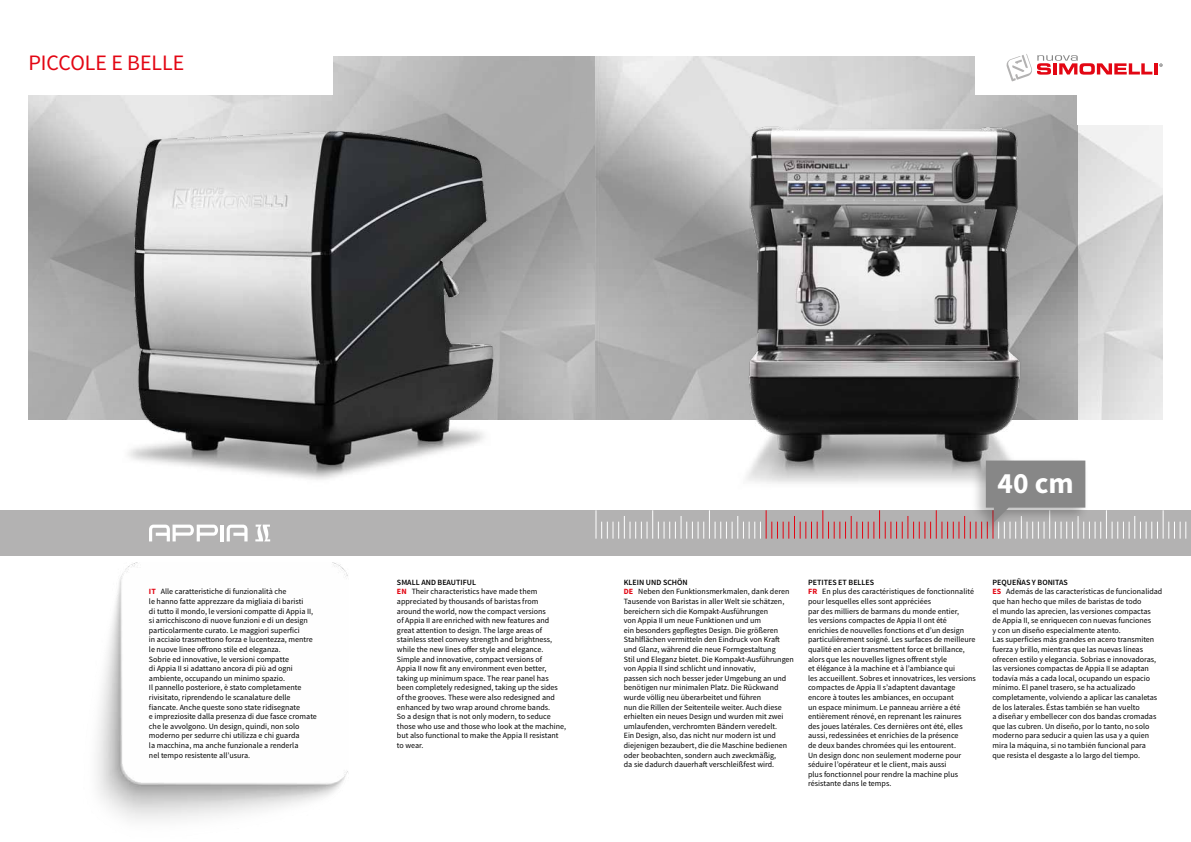
<style>
.page{position:relative;width:1191px;height:842px;background:#fff}
.page>*{position:absolute;margin:0;border:0;box-sizing:border-box;transform-origin:0 0}
.t1{font:700 29.5px "Source Sans Pro";color:#fff}
.t2{font:22px "Source Sans Pro";color:#e30613}
.t3{font:8px/9.6px "Source Sans Pro";color:#000}
.s1{font-weight:700;color:#e30613}
.s2{font-weight:600}
</style>
<div class="page">
<div style="left:0;top:510px;width:1190px;height:46px;background:#b3b2b2"></div>
<img style="left:97px;top:562px;width:251px;height:258px">
<img style="left:28px;top:57px;width:1134px;height:363px">
<img style="left:595px;top:57px;width:482px;height:363px">
<img style="left:89px;top:108px;width:446px;height:372px">
<div style="left:0;top:41px;width:332px;height:54px;background:#fff"></div>
<img style="left:692px;top:105px;width:360px;height:356px">
<div style="left:975px;top:41px;width:215px;height:54px;background:#fff"></div>
<div style="left:1077px;top:71px;width:113px;height:54px;background:#fff"></div>
<svg style="left:1006px;top:54px;width:156px;height:27px"></svg>
<svg style="left:255px;top:525px;width:15px;height:16px"></svg>
<svg style="left:149px;top:525px;width:69px;height:16px"></svg>
<hr style="left:221px;top:525px;width:3px;height:16px;background:#fff">
<svg style="left:227px;top:525px;width:20px;height:16px"></svg>
<div style="left:970px;top:457px;width:118px;height:79px;background:#000;opacity:.25"></div>
<svg style="left:595px;top:461px;width:591px;height:78px"></svg>
<h2 class="t2" style="left:28px;top:49px;width:157px">PICCOLE E BELLE</h2>
<h1 class="t1" style="left:997px;top:464px;width:78px">40 cm</h1>
<p class="t3" style="left:149px;top:587px;width:169px"><span class="s1">IT</span> Alle caratteristiche di funzionalità che<br>le hanno fatte apprezzare da migliaia di baristi<br>di tutto il mondo, le versioni compatte di Appia II, si arricchiscono di nuove funzioni e di un design particolarmente curato. Le maggiori superfici<br>in acciaio trasmettono forza e lucentezza, mentre le nuove linee offrono stile ed eleganza.<br>Sobrie ed innovative, le versioni compatte<br>di Appia II si adattano ancora di più ad ogni ambiente, occupando un minimo spazio.<br>Il pannello posteriore, è stato completamente rivisitato, riprendendo le scanalature delle fiancate. Anche queste sono state ridisegnate<br>e impreziosite dalla presenza di due fasce cromate che le avvolgono. Un design, quindi, non solo moderno per sedurre chi utilizza e chi guarda<br>la macchina, ma anche funzionale a renderla<br>nel tempo resistente all’usura.</p>
<p class="t3" style="left:397px;top:577px;width:171px"><span class="s2">SMALL AND BEAUTIFUL<br></span><span class="s1">EN</span> Their characteristics have made them appreciated by thousands of baristas from<br>around the world, now the compact versions<br>of Appia II are enriched with new features and great attention to design. The large areas of stainless steel convey strength and brightness, while the new lines offer style and elegance.<br>Simple and innovative, compact versions of<br>Appia II now fit any environment even better, taking up minimum space. The rear panel has been completely redesigned, taking up the sides of the grooves. These were also redesigned and enhanced by two wrap around chrome bands.<br>So a design that is not only modern, to seduce those who use and those who look at the machine, but also functional to make the Appia II resistant to wear.</p>
<p class="t3" style="left:624px;top:577px;width:172px"><span class="s2">KLEIN UND SCHÖN<br></span><span class="s1">DE</span> Neben den Funktionsmerkmalen, dank deren Tausende von Baristas in aller Welt sie schätzen, bereichern sich die Kompakt-Ausführungen<br>von Appia II um neue Funktionen und um<br>ein besonders gepflegtes Design. Die größeren Stahlflächen vermitteln den Eindruck von Kraft und Glanz, während die neue Formgestaltung<br>Stil und Eleganz bietet. Die Kompakt-Ausführungen von Appia II sind schlicht und innovativ,<br>passen sich noch besser jeder Umgebung an und benötigen nur minimalen Platz. Die Rückwand wurde völlig neu überarbeitet und führen<br>nun die Rillen der Seitenteile weiter. Auch diese erhielten ein neues Design und wurden mit zwei umlaufenden, verchromten Bändern veredelt.<br>Ein Design, also, das nicht nur modern ist und diejenigen bezaubert, die die Maschine bedienen oder beobachten, sondern auch zweckmäßig,<br>da sie dadurch dauerhaft verschleißfest wird.</p>
<p class="t3" style="left:808px;top:577px;width:169px"><span class="s2">PETITES ET BELLES<br></span><span class="s1">FR</span> En plus des caractéristiques de fonctionnalité pour lesquelles elles sont appréciées<br>par des milliers de barmans du monde entier,<br>les versions compactes de Appia II ont été enrichies de nouvelles fonctions et d’un design particulièrement soigné. Les surfaces de meilleure qualité en acier transmettent force et brillance, alors que les nouvelles lignes offrent style<br>et élégance à la machine et à l’ambiance qui<br>les accueillent. Sobres et innovatrices, les versions compactes de Appia II s’adaptent davantage encore à toutes les ambiances, en occupant<br>un espace minimum. Le panneau arrière a été entièrement rénové, en reprenant les rainures<br>des joues latérales. Ces dernières ont été, elles aussi, redessinées et enrichies de la présence<br>de deux bandes chromées qui les entourent.<br>Un design donc non seulement moderne pour séduire l’opérateur et le client, mais aussi<br>plus fonctionnel pour rendre la machine plus résistante dans le temps.</p>
<p class="t3" style="left:992px;top:577px;width:171px"><span class="s2">PEQUEÑAS Y BONITAS<br></span><span class="s1">ES</span> Además de las características de funcionalidad que han hecho que miles de baristas de todo<br>el mundo las aprecien, las versiones compactas<br>de Appia II, se enriquecen con nuevas funciones<br>y con un diseño especialmente atento.<br>Las superficies más grandes en acero transmiten fuerza y brillo, mientras que las nuevas líneas ofrecen estilo y elegancia. Sobrias e innovadoras, las versiones compactas de Appia II se adaptan todavía más a cada local, ocupando un espacio mínimo. El panel trasero, se ha actualizado completamente, volviendo a aplicar las canaletas de los laterales. Éstas también se han vuelto<br>a diseñar y embellecer con dos bandas cromadas que las cubren. Un diseño, por lo tanto, no solo moderno para seducir a quien las usa y a quien mira la máquina, si no también funcional para<br>que resista el desgaste a lo largo del tiempo.</p>
</div>
